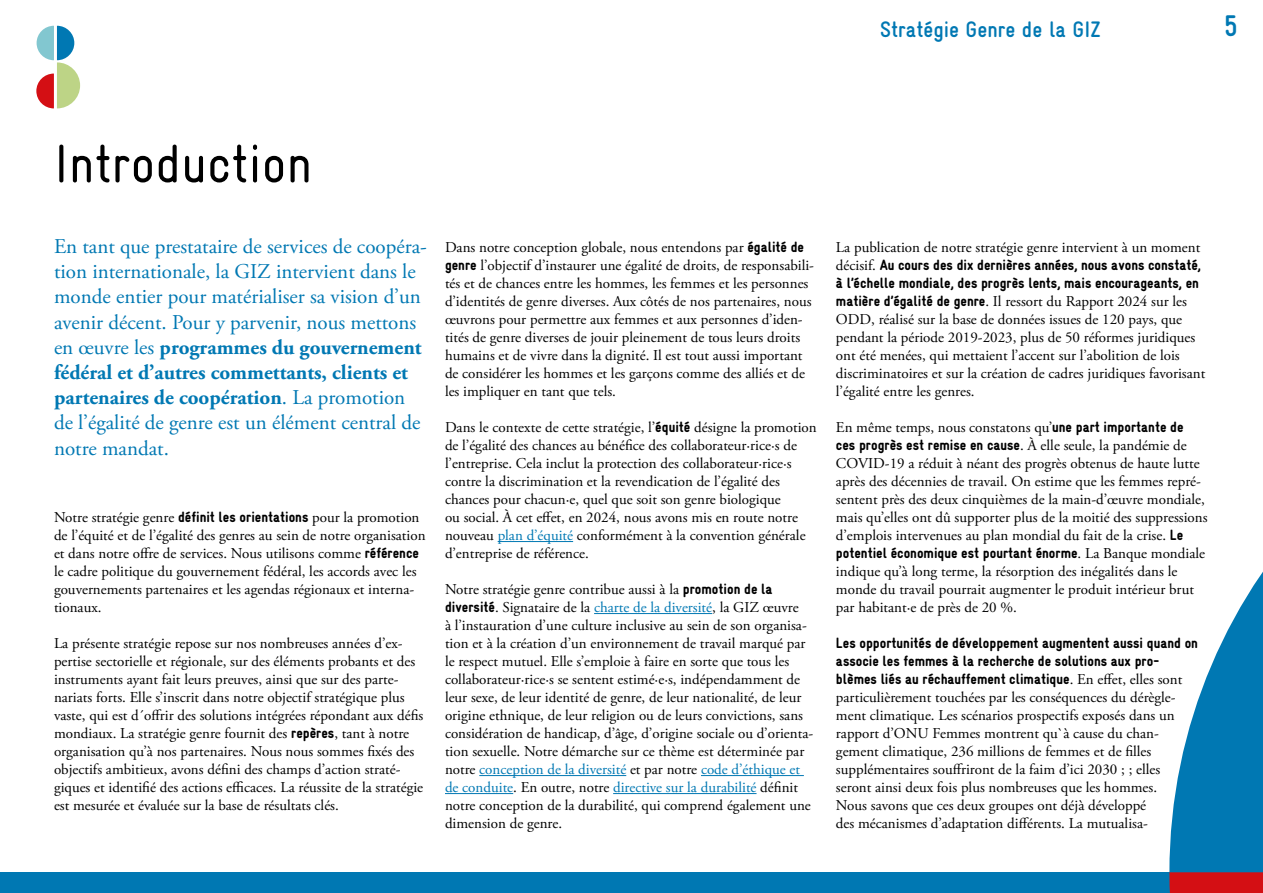
<style>
.page{position:relative;width:1263px;height:893px;background:#fff}
.page>*{position:absolute;margin:0;border:0;box-sizing:border-box;transform-origin:0 0}
.t1{font:54px "Gravur Condensed";color:#000}
.t2{font:700 30px "Gravur Condensed";color:#0078b3}
.t3{font:700 22.5px "Gravur Condensed";color:#0078b3}
.t4{font:21px/25.2px "Adobe Garamond Pro";color:#0078b3}
.t5{font:15px/18px "Adobe Garamond Pro";color:#000}
.t6{font:900 15px/18px "Gravur Condensed";color:#000}
.s1{font-weight:700}
.s2{font-family:"Gravur Condensed";font-weight:900}
.s3{color:#0078b3}
.s4{font-family:"Adobe Garamond Pro";font-weight:400}
</style>
<div class="page">
<hr style="left:498px;top:541px;width:75px;height:1px;background:#0078b3">
<hr style="left:594px;top:613px;width:118px;height:1px;background:#0078b3">
<hr style="left:479px;top:775px;width:147px;height:1px;background:#0078b3">
<hr style="left:701px;top:775px;width:103px;height:1px;background:#0078b3">
<hr style="left:445px;top:793px;width:68px;height:1px;background:#0078b3">
<hr style="left:613px;top:793px;width:143px;height:1px;background:#0078b3">
<svg style="left:36px;top:26px;width:44px;height:82px"></svg>
<svg style="left:1169px;top:572px;width:94px;height:300px;fill:#0078b3"></svg>
<div style="left:0;top:872px;width:1263px;height:21px;background:#0078b3"></div>
<div style="left:1169px;top:872px;width:94px;height:21px;background:#d40f14"></div>
<h3 class="t3" style="left:880px;top:17px;width:222px">Stratégie Genre de la GIZ</h3>
<h2 class="t2" style="left:1224px;top:9px;width:15px">5</h2>
<h1 class="t1" style="left:54px;top:133px;width:260px">Introduction</h1>
<p class="t4" style="left:54px;top:235px;width:374px">En tant que prestataire de services de coopéra&shy;tion internationale, la GIZ intervient dans le monde entier pour matérialiser sa vision d’un avenir décent. Pour y parvenir, nous mettons en œuvre les <span class="s1">programmes du gouvernement fédéral et d’autres commettants, clients et partenaires de coopération</span>. La promotion de l’égalité de genre est un élément central de notre mandat.</p>
<p class="t5" style="left:54px;top:509px;width:373px">Notre stratégie genre <span class="s2">définit les orientations</span> pour la promotion de l’équité et de l’égalité des genres au sein de notre organisation et dans notre offre de services. Nous utilisons comme <span class="s2">référence </span>le cadre politique du gouvernement fédéral, les accords avec les gouvernements partenaires et les agendas régionaux et interna&shy;tionaux.</p>
<p class="t5" style="left:54px;top:635px;width:371px">La présente stratégie repose sur nos nombreuses années d’ex&shy;pertise sectorielle et régionale, sur des éléments probants et des instruments ayant fait leurs preuves, ainsi que sur des parte&shy;nariats forts. Elle s’inscrit dans notre objectif stratégique plus vaste, qui est d´offrir des solutions intégrées répondant aux défis mondiaux. La stratégie genre fournit des <span class="s2">repères</span>, tant à notre organisation qu’à nos partenaires. Nous nous sommes fixés des objectifs ambitieux, avons défini des champs d’action straté&shy;giques et identifié des actions efficaces. La réussite de la stratégie est mesurée et évaluée sur la base de résultats clés.</p>
<p class="t5" style="left:445px;top:239px;width:371px">Dans notre conception globale, nous entendons par <span class="s2">égalité de genre</span> l’objectif d’instaurer une égalité de droits, de responsabili&shy;tés et de chances entre les hommes, les femmes et les personnes d’identités de genre diverses. Aux côtés de nos partenaires, nous œuvrons pour permettre aux femmes et aux personnes d’iden&shy;tités de genre diverses de jouir pleinement de tous leurs droits humains et de vivre dans la dignité. Il est tout aussi important de considérer les hommes et les garçons comme des alliés et de les impliquer en tant que tels.</p>
<p class="t5" style="left:445px;top:419px;width:373px">Dans le contexte de cette stratégie, l’<span class="s2">équité</span> désigne la promotion de l’égalité des chances au bénéfice des collaborateur·rice·s de l’entreprise. Cela inclut la protection des collaborateur·rice·s contre la discrimination et la revendication de l’égalité des chances pour chacun·e, quel que soit son genre biologique<br>ou social. À cet effet, en 2024, nous avons mis en route notre nouveau <span class="s3">plan d’équité</span> conformément à la convention générale d’entreprise de référence.</p>
<p class="t5" style="left:445px;top:581px;width:370px">Notre stratégie genre contribue aussi à la <span class="s2">promotion de la diversité</span>. Signataire de la <span class="s3">charte de la diversité</span>, la GIZ œuvre<br>à l’instauration d’une culture inclusive au sein de son organisa&shy;tion et à la création d’un environnement de travail marqué par le respect mutuel. Elle s’emploie à faire en sorte que tous les collaborateur·rice·s se sentent estimé·e·s, indépendamment de leur sexe, de leur identité de genre, de leur nationalité, de leur origine ethnique, de leur religion ou de leurs convictions, sans considération de handicap, d’âge, d’origine sociale ou d’orienta&shy;tion sexuelle. Notre démarche sur ce thème est déterminée par notre <span class="s3">conception de la diversité</span> et par notre <span class="s3">code d’éthique et de conduite</span>. En outre, notre <span class="s3">directive sur la durabilité</span> définit notre conception de la durabilité, qui comprend également une dimension de genre.</p>
<p class="t5" style="left:836px;top:239px;width:366px">La publication de notre stratégie genre intervient à un moment</p>
<p class="t6" style="left:836px;top:256px;width:367px"><span class="s4">décisif.</span> Au cours des dix dernières années, nous avons constaté, à l’échelle mondiale, des progrès lents, mais encourageants, en</p>
<p class="t5" style="left:836px;top:293px;width:371px"><span class="s2">matière d’égalité de genre</span>. Il ressort du Rapport 2024 sur les ODD, réalisé sur la base de données issues de 120 pays, que pendant la période 2019-2023, plus de 50 réformes juridiques ont été menées, qui mettaient l’accent sur l’abolition de lois discriminatoires et sur la création de cadres juridiques favorisant l’égalité entre les genres.</p>
<p class="t5" style="left:836px;top:419px;width:349px">En même temps, nous constatons qu’<span class="s2">une part importante de</span></p>
<p class="t6" style="left:836px;top:436px;width:352px">ces progrès est remise en cause<span class="s4">. À elle seule, la pandémie de</span></p>
<p class="t5" style="left:836px;top:455px;width:373px">COVID-19 a réduit à néant des progrès obtenus de haute lutte après des décennies de travail. On estime que les femmes repré&shy;sentent près des deux cinquièmes de la main-d’œuvre mondiale, mais qu’elles ont dû supporter plus de la moitié des suppressions d’emplois intervenues au plan mondial du fait de la crise. <span class="s2">Le</span></p>
<p class="t6" style="left:836px;top:544px;width:371px">potentiel économique est pourtant énorme<span class="s4">. La Banque mondiale</span></p>
<p class="t5" style="left:836px;top:563px;width:359px">indique qu’à long terme, la résorption des inégalités dans le monde du travail pourrait augmenter le produit intérieur brut par habitant·e de près de 20 %.</p>
<p class="t6" style="left:836px;top:634px;width:363px">Les opportunités de développement augmentent aussi quand on associe les femmes à la recherche de solutions aux pro&shy;blèmes liés au réchauffement climatique<span class="s4">. En effet, elles sont</span></p>
<p class="t5" style="left:836px;top:689px;width:341px">particulièrement touchées par les conséquences du dérègle&shy;ment climatique. Les scénarios prospectifs exposés dans un rapport d’ONU Femmes montrent qu`à cause du chan&shy;gement climatique, 236 millions de femmes et de filles supplémentaires souffriront de la faim d’ici 2030 ; ; elles seront ainsi deux fois plus nombreuses que les hommes.<br>Nous savons que ces deux groupes ont déjà développé<br>des mécanismes d’adaptation différents. La mutualisa-</p>
</div>
